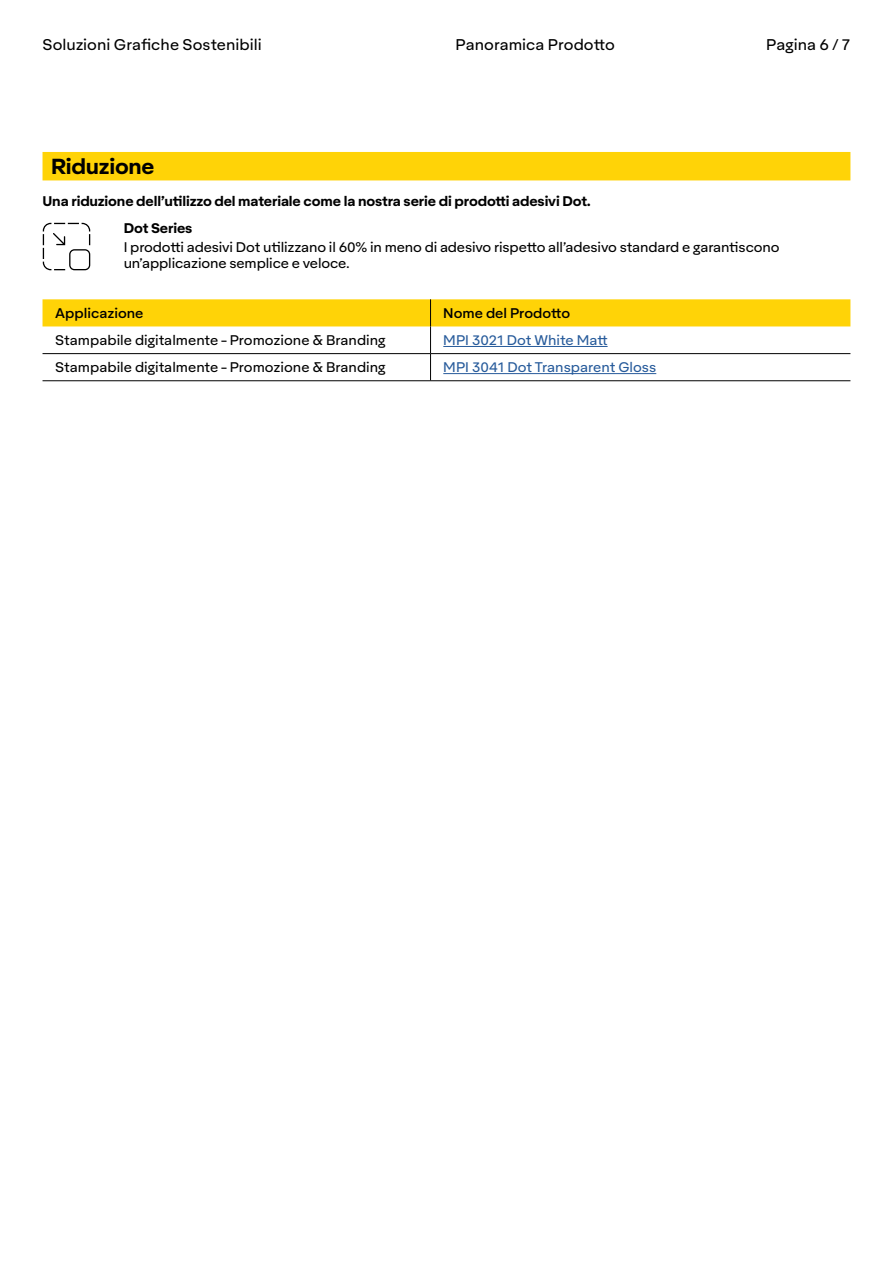
<style>
.page{position:relative;width:893px;height:1263px;background:#fff}
.page>*{position:absolute;margin:0;border:0;box-sizing:border-box;transform-origin:0 0}
.t1{font:700 21px "Aktifo A";letter-spacing:-.01em;color:#000}
.t2{font:15px "Aktifo A";color:#000}
.t3{font:13.5px/16.2px "Aktifo A";letter-spacing:-.01em;color:#000}
.t4{font:700 13.5px/26.4px "Aktifo A";letter-spacing:-.01em;color:#000}
.t5{font:13.5px "Aktifo A";color:#275b9b}
.t6{font:500 13.5px "Aktifo A";color:#000}
</style>
<div class="page">
<svg style="left:43px;top:299px;width:807px;height:81px"></svg>
<hr style="left:43px;top:380px;width:388px;height:1px;background:#000">
<hr style="left:431px;top:380px;width:419px;height:1px;background:#000">
<hr style="left:443px;top:346px;width:165px;height:1px;background:#275b9b">
<hr style="left:443px;top:373px;width:213px;height:1px;background:#275b9b">
<div style="left:43px;top:152px;width:807px;height:28px;background:#ffd307"></div>
<svg style="left:43px;top:223px;width:47px;height:47px"></svg>
<p class="t2" style="left:43px;top:36px;width:221px">Soluzioni Grafiche Sostenibili</p>
<p class="t2" style="left:455px;top:36px;width:161px">Panoramica Prodotto</p>
<p class="t2" style="left:766px;top:36px;width:86px">Pagina 6 / 7</p>
<h1 class="t1" style="left:51px;top:152px;width:105px">Riduzione</h1>
<p class="t4" style="left:124px;top:188px;width:468px;text-indent:-81px">Una riduzione dell’utilizzo del materiale come la nostra serie di prodotti adesivi Dot.<br>Dot Series</p>
<p class="t3" style="left:124px;top:239px;width:657px">I prodotti adesivi Dot utilizzano il 60% in meno di adesivo rispetto all’adesivo standard e garantiscono un’applicazione semplice e veloce.</p>
<p class="t6" style="left:55px;top:304px;width:90px">Applicazione</p>
<p class="t6" style="left:443px;top:304px;width:128px">Nome del Prodotto</p>
<p class="t3" style="left:55px;top:332px;width:332px">Stampabile digitalmente - Promozione &amp; Branding</p>
<p class="t5" style="left:443px;top:332px;width:166px">MPI 3021 Dot White Matt</p>
<p class="t3" style="left:55px;top:359px;width:332px">Stampabile digitalmente - Promozione &amp; Branding</p>
<p class="t5" style="left:443px;top:359px;width:214px">MPI 3041 Dot Transparent Gloss</p>
</div>
